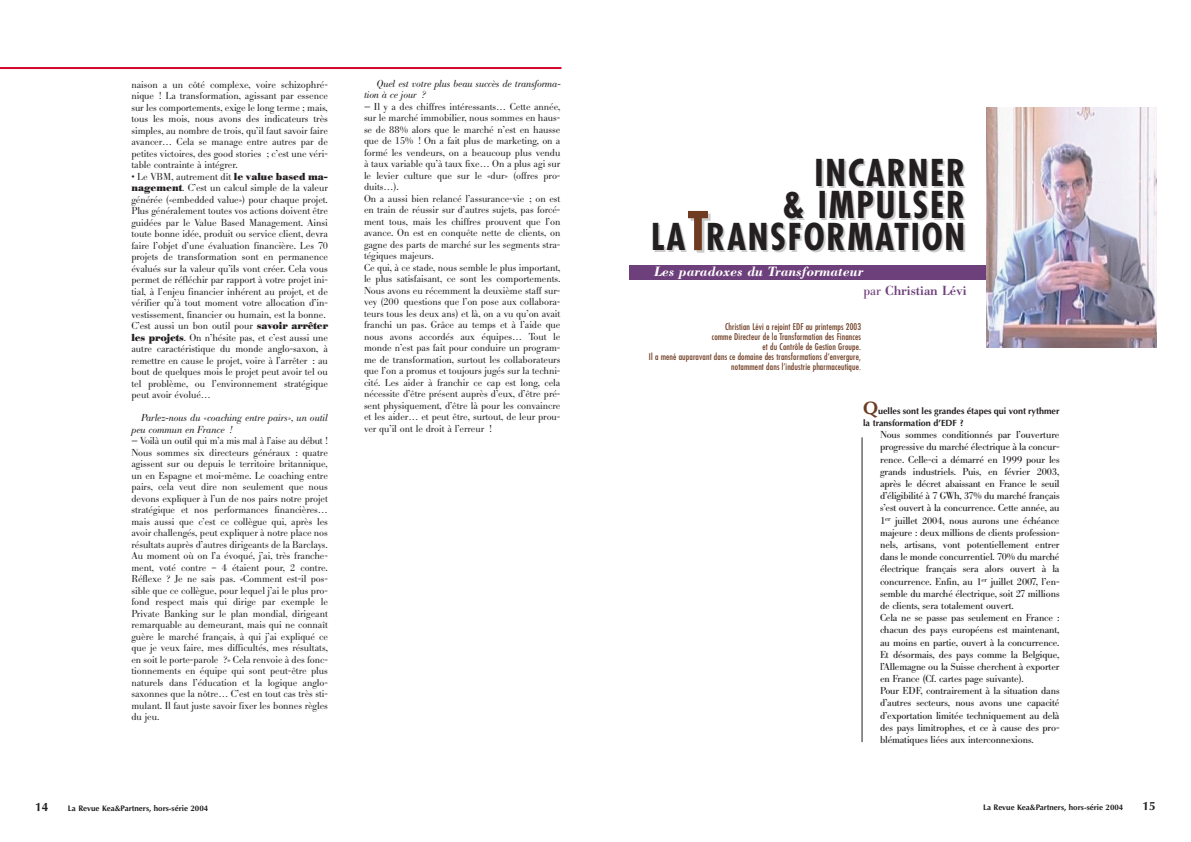
<style>
.page{position:relative;width:1191px;height:842px;background:#fff}
.page>*{position:absolute;margin:0;border:0;box-sizing:border-box;transform-origin:0 0}
.t1{font:700 condensed 36px/32px "Futura";letter-spacing:.05em;color:#231f20;text-align:right}
.t2{font:italic 700 14px "Bodoni";color:#fff}
.t3{font:500 13px "Bodoni BE";color:#6e407b}
.t4{font:700 12px "Optima";color:#231f20}
.t5{font:300 10px/11.5px "Bodoni BE";letter-spacing:-.01em;color:#231f20;text-align:justify}
.t6{font:10px/12.2px "Bodoni BE";letter-spacing:-.015em;color:#231f20}
.t7{font:italic 300 10px/11.5px "Bodoni BE";letter-spacing:-.01em;color:#231f20}
.t8{font:condensed 9px/10px "Futura";letter-spacing:.015em;color:#6f3c22;text-align:right}
.t9{font:700 9px/12px "Optima";color:#231f20}
.t10{font:700 8px "Optima";color:#231f20}
.s1{font-weight:700}
.s2{font-size:52px;color:#6f3c22}
.s3{font-weight:400}
.s4{font-weight:300;font-style:italic}
.s5{font-size:18px;color:#6f3c22}
</style>
<div class="page">
<hr style="left:0;top:67px;width:561px;height:2px;background:#d0062d">
<hr style="left:861px;top:437px;width:1px;height:305px;background:#231f20">
<div style="left:629px;top:266px;width:431px;height:14px;background:#6e407b"></div>
<img style="left:986px;top:107px;width:171px;height:241px">
<p class="t5" style="left:131px;top:80px;width:198px">naison a un côté complexe, voire schizophré&shy;nique ! La transformation, agissant par essence sur les comportements, exige le long terme ; mais, tous les mois, nous avons des indicateurs très simples, au nombre de trois, qu’il faut savoir faire avancer… Cela se manage entre autres par de petites victoires, des good stories ; c’est une véri&shy;table contrainte à intégrer.</p>
<p class="t5" style="left:131px;top:172px;width:198px;text-align:left">• Le VBM, autrement dit <span class="s1">le value based ma&shy;nagement</span>. C’est un calcul simple de la valeur générée («embedded value») pour chaque projet.<br>Plus généralement toutes vos actions doivent être guidées par le Value Based Management. Ainsi toute bonne idée, produit ou service client, devra faire l’objet d’une évaluation financière. Les 70 projets de transformation sont en permanence évalués sur la valeur qu’ils vont créer. Cela vous permet de réfléchir par rapport à votre projet ini&shy;tial, à l’enjeu financier inhérent au projet, et de vérifier qu’à tout moment votre allocation d’in&shy;vestissement, financier ou humain, est la bonne.<br>C’est aussi un bon outil pour <span class="s1">savoir arrêter les projets</span>. On n’hésite pas, et c’est aussi une autre caractéristique du monde anglo-saxon, à remettre en cause le projet, voire à l’arrêter : au bout de quelques mois le projet peut avoir tel ou tel problème, ou l’environnement stratégique peut avoir évolué…</p>
<p class="t7" style="left:131px;top:413px;width:198px;text-indent:10px">Parlez-nous du «coaching entre pairs», un outil peu commun en France !</p>
<p class="t5" style="left:131px;top:436px;width:198px">— Voilà un outil qui m’a mis mal à l’aise au début !<br>Nous sommes six directeurs généraux : quatre agissent sur ou depuis le territoire britannique, un en Espagne et moi-même. Le coaching entre pairs, cela veut dire non seulement que nous devons expliquer à l’un de nos pairs notre projet stratégique et nos performances financières… mais aussi que c’est ce collègue qui, après les avoir challengés, peut expliquer à notre place nos résultats auprès d’autres dirigeants de la Barclays.<br>Au moment où on l’a évoqué, j’ai, très franche&shy;ment, voté contre – 4 étaient pour, 2 contre.<br>Réflexe ? Je ne sais pas. «Comment est-il pos&shy;sible que ce collègue, pour lequel j’ai le plus pro&shy;fond respect mais qui dirige par exemple le Private Banking sur le plan mondial, dirigeant remarquable au demeurant, mais qui ne connaît guère le marché français, à qui j’ai expliqué ce que je veux faire, mes difficultés, mes résultats, en soit le porte-parole ?» Cela renvoie à des fonc&shy;tionnements en équipe qui sont peut-être plus naturels dans l’éducation et la logique anglo&shy;saxonnes que la nôtre… C’est en tout cas très sti&shy;mulant. Il faut juste savoir fixer les bonnes règles du jeu.</p>
<p class="t4" style="left:35px;top:802px;width:15px">14</p>
<p class="t10" style="left:68px;top:805px;width:142px">La Revue Kea&amp;Partners, hors-série 2004</p>
<p class="t7" style="left:364px;top:79px;width:198px;text-indent:13px">Quel est votre plus beau succès de transforma&shy;tion à ce jour ?</p>
<p class="t5" style="left:364px;top:102px;width:198px;text-align:left">— Il y a des chiffres intéressants… Cette année, sur le marché immobilier, nous sommes en haus&shy;se de 88% alors que le marché n’est en hausse que de 15% ! On a fait plus de marketing, on a formé les vendeurs, on a beaucoup plus vendu à taux variable qu’à taux fixe… On a plus agi sur le levier culture que sur le «dur» (offres pro&shy;duits…).<br>On a aussi bien relancé l’assurance-vie ; on est en train de réussir sur d’autres sujets, pas forcé&shy;ment tous, mais les chiffres prouvent que l’on avance. On est en conquête nette de clients, on gagne des parts de marché sur les segments stra&shy;tégiques majeurs.<br>Ce qui, à ce stade, nous semble le plus important, le plus satisfaisant, ce sont les comportements.<br>Nous avons eu récemment la deuxième staff sur&shy;vey (200 questions que l’on pose aux collabora&shy;teurs tous les deux ans) et là, on a vu qu’on avait franchi un pas. Grâce au temps et à l’aide que nous avons accordés aux équipes… Tout le monde n’est pas fait pour conduire un program&shy;me de transformation, surtout les collaborateurs que l’on a promus et toujours jugés sur la techni&shy;cité. Les aider à franchir ce cap est long, cela nécessite d’être présent auprès d’eux, d’être pré&shy;sent physiquement, d’être là pour les convaincre et les aider… et peut être, surtout, de leur prou&shy;ver qu’il ont le droit à l’erreur !</p>
<h1 class="t1" style="left:651px;top:160px;width:315px">INCARNER<br>&amp; IMPULSER<br>LA<span class="s2">T</span>RANSFORMATION</h1>
<h2 class="t2" style="left:654px;top:263px;width:211px">Les paradoxes du Transformateur</h2>
<h3 class="t3" style="left:863px;top:286px;width:105px"><span class="s3">par</span> Christian Lévi</h3>
<p class="t8" style="left:649px;top:323px;width:213px">Christian Lévi a rejoint EDF au printemps 2003<br>comme Directeur de la Transformation des Finances<br>et du Contrôle de Gestion Groupe.<br>Il a mené auparavant dans ce domaine des transformations d’envergure, notamment dans l’industrie pharmaceutique<span class="s4">.</span></p>
<p class="t9" style="left:863px;top:406px;width:198px"><span class="s5">Q</span>uelles sont les grandes étapes qui vont rythmer la transformation d’EDF ?</p>
<p class="t6" style="left:880px;top:430px;width:181px">Nous sommes conditionnés par l’ouverture progressive du marché électrique à la concur&shy;rence. Celle-ci a démarré en 1999 pour les grands industriels. Puis, en février 2003, après le décret abaissant en France le seuil d’éligibilité à 7 GWh, 37% du marché français s’est ouvert à la concurrence. Cette année, au 1<sup>er</sup> juillet 2004, nous aurons une échéance majeure : deux millions de clients profession&shy;nels, artisans, vont potentiellement entrer dans le monde concurrentiel. 70% du marché électrique français sera alors ouvert à la concurrence. Enfin, au 1<sup>er</sup> juillet 2007, l’en&shy;semble du marché électrique, soit 27 millions de clients, sera totalement ouvert.<br>Cela ne se passe pas seulement en France : chacun des pays européens est maintenant, au moins en partie, ouvert à la concurrence.<br>Et désormais, des pays comme la Belgique, l’Allemagne ou la Suisse cherchent à exporter en France (Cf. cartes page suivante).<br>Pour EDF, contrairement à la situation dans d’autres secteurs, nous avons une capacité d’exportation limitée techniquement au delà des pays limitrophes, et ce à cause des pro&shy;blématiques liées aux interconnexions.</p>
<p class="t10" style="left:983px;top:803px;width:142px">La Revue Kea&amp;Partners, hors-série 2004</p>
<p class="t4" style="left:1142px;top:800px;width:15px">15</p>
</div>
